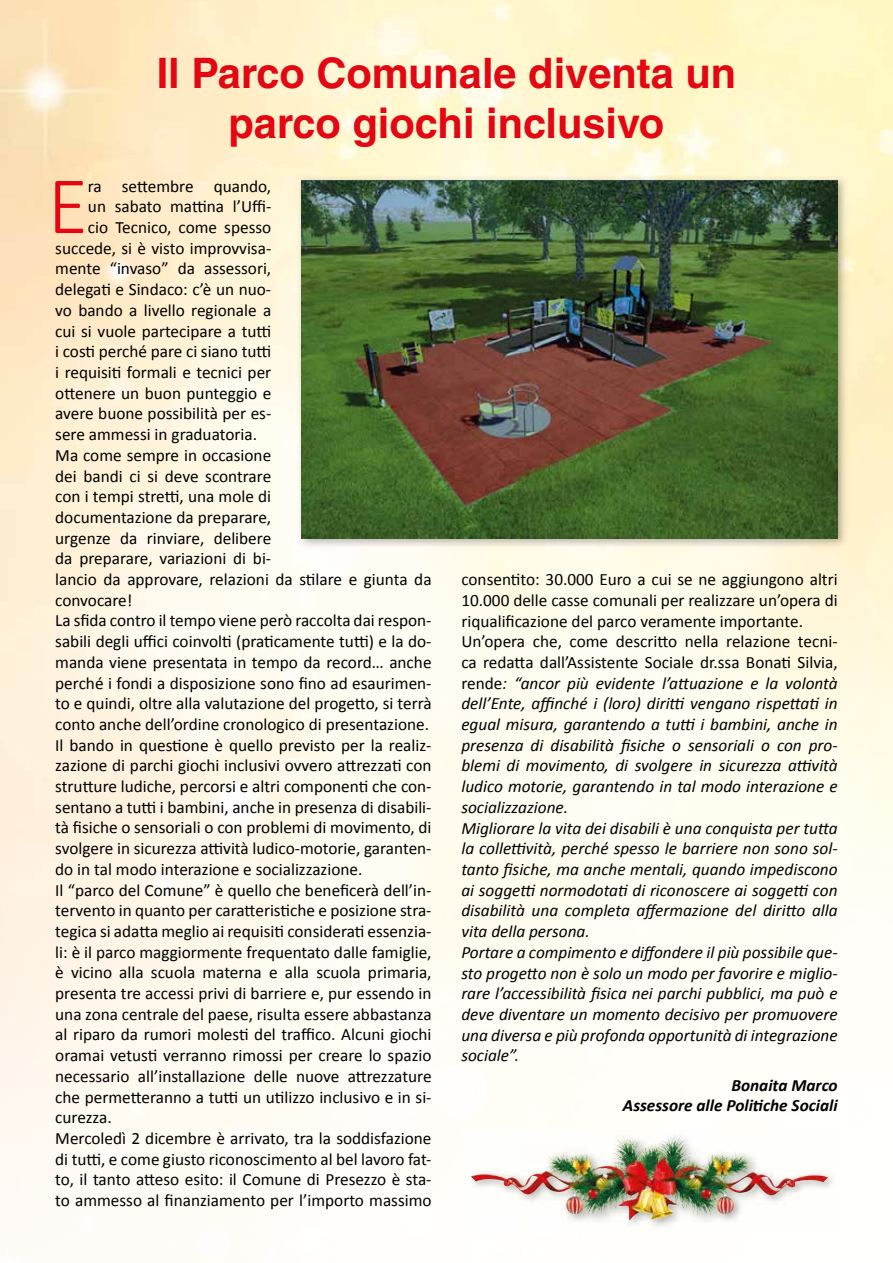
<style>
.page{position:relative;width:893px;height:1263px;background:#fff}
.page>*{position:absolute;margin:0;border:0;box-sizing:border-box;transform-origin:0 0}
.t1{font:300 82.5px "Calibri";color:#e30613}
.t2{font:700 42px/50.4px "Helvetica";color:#e30613;text-align:center}
.t3{font:17.25px "Calibri";color:#000}
.t4{font:italic 17.25px/20.7px "Calibri";color:#000}
.t5{font:italic 700 17.25px/20.7px "Calibri";color:#000;text-align:right}
.s1{font-style:normal}
</style>
<div class="page">
<img style="left:296px;top:175px;width:553px;height:374px">
<img style="left:301px;top:180px;width:537px;height:359px">
<img style="left:467px;top:1129px;width:371px;height:99px">
<img style="left:647px;top:1136px;width:27px;height:18px">
<h2 class="t2" style="left:157px;top:47px;width:581px">Il Parco Comunale diventa un parco giochi inclusivo</h2>
<h1 class="t1" style="left:48px;top:155px;width:42px">E</h1>
<p class="t3" style="left:88px;top:174px;width:185px">ra settembre quando,</p>
<p class="t3" style="left:88px;top:195px;width:185px">un sabato mattina l’Uffi-</p>
<p class="t3" style="left:88px;top:215px;width:185px">cio Tecnico, come spesso</p>
<p class="t3" style="left:55px;top:236px;width:217px">succede, si è visto improvvisa-</p>
<p class="t3" style="left:55px;top:257px;width:217px">mente “invaso” da assessori,</p>
<p class="t3" style="left:55px;top:277px;width:217px">delegati e Sindaco: c’è un nuo-</p>
<p class="t3" style="left:55px;top:298px;width:217px">vo bando a livello regionale a</p>
<p class="t3" style="left:55px;top:319px;width:217px">cui si vuole partecipare a tutti</p>
<p class="t3" style="left:55px;top:340px;width:217px">i costi perché pare ci siano tutti</p>
<p class="t3" style="left:55px;top:360px;width:218px">i requisiti formali e tecnici per</p>
<p class="t3" style="left:55px;top:381px;width:218px">ottenere un buon punteggio e</p>
<p class="t3" style="left:55px;top:402px;width:218px">avere buone possibilità per es-</p>
<p class="t3" style="left:55px;top:422px;width:203px">sere ammessi in graduatoria.</p>
<p class="t3" style="left:55px;top:443px;width:217px">Ma come sempre in occasione</p>
<p class="t3" style="left:55px;top:464px;width:218px">dei bandi ci si deve scontrare</p>
<p class="t3" style="left:55px;top:484px;width:217px">con i tempi stretti, una mole di</p>
<p class="t3" style="left:55px;top:505px;width:218px">documentazione da preparare,</p>
<p class="t3" style="left:55px;top:526px;width:218px">urgenze da rinviare, delibere</p>
<p class="t3" style="left:55px;top:547px;width:217px">da preparare, variazioni di bi-</p>
<p class="t3" style="left:55px;top:567px;width:378px">lancio da approvare, relazioni da stilare e giunta da</p>
<p class="t3" style="left:55px;top:588px;width:79px">convocare!</p>
<p class="t3" style="left:55px;top:609px;width:378px">La sfida contro il tempo viene però raccolta dai respon-</p>
<p class="t3" style="left:55px;top:629px;width:378px">sabili degli uffici coinvolti (praticamente tutti) e la do-</p>
<p class="t3" style="left:55px;top:650px;width:378px">manda viene presentata in tempo da record… anche</p>
<p class="t3" style="left:55px;top:671px;width:378px">perché i fondi a disposizione sono fino ad esaurimen-</p>
<p class="t3" style="left:55px;top:691px;width:378px">to e quindi, oltre alla valutazione del progetto, si terrà</p>
<p class="t3" style="left:55px;top:712px;width:375px">conto anche dell’ordine cronologico di presentazione.</p>
<p class="t3" style="left:55px;top:733px;width:378px">Il bando in questione è quello previsto per la realiz-</p>
<p class="t3" style="left:55px;top:754px;width:378px">zazione di parchi giochi inclusivi ovvero attrezzati con</p>
<p class="t3" style="left:55px;top:774px;width:378px">strutture ludiche, percorsi e altri componenti che con-</p>
<p class="t3" style="left:55px;top:795px;width:378px">sentano a tutti i bambini, anche in presenza di disabili-</p>
<p class="t3" style="left:55px;top:816px;width:378px">tà fisiche o sensoriali o con problemi di movimento, di</p>
<p class="t3" style="left:55px;top:836px;width:378px">svolgere in sicurezza attività ludico-motorie, garanten-</p>
<p class="t3" style="left:55px;top:857px;width:309px">do in tal modo interazione e socializzazione.</p>
<p class="t3" style="left:55px;top:878px;width:378px">Il “parco del Comune” è quello che beneficerà dell’in-</p>
<p class="t3" style="left:55px;top:898px;width:378px">tervento in quanto per caratteristiche e posizione stra-</p>
<p class="t3" style="left:55px;top:919px;width:378px">tegica si adatta meglio ai requisiti considerati essenzia-</p>
<p class="t3" style="left:55px;top:940px;width:378px">li: è il parco maggiormente frequentato dalle famiglie,</p>
<p class="t3" style="left:55px;top:961px;width:378px">è vicino alla scuola materna e alla scuola primaria,</p>
<p class="t3" style="left:55px;top:981px;width:378px">presenta tre accessi privi di barriere e, pur essendo in</p>
<p class="t3" style="left:55px;top:1002px;width:378px">una zona centrale del paese, risulta essere abbastanza</p>
<p class="t3" style="left:55px;top:1023px;width:378px">al riparo da rumori molesti del traffico. Alcuni giochi</p>
<p class="t3" style="left:55px;top:1043px;width:378px">oramai vetusti verranno rimossi per creare lo spazio</p>
<p class="t3" style="left:55px;top:1064px;width:378px">necessario all’installazione delle nuove attrezzature</p>
<p class="t3" style="left:55px;top:1085px;width:378px">che permetteranno a tutti un utilizzo inclusivo e in si-</p>
<p class="t3" style="left:55px;top:1105px;width:58px">curezza.</p>
<p class="t3" style="left:55px;top:1126px;width:378px">Mercoledì 2 dicembre è arrivato, tra la soddisfazione</p>
<p class="t3" style="left:55px;top:1147px;width:378px">di tutti, e come giusto riconoscimento al bel lavoro fat-</p>
<p class="t3" style="left:55px;top:1168px;width:378px">to, il tanto atteso esito: il Comune di Presezzo è sta-</p>
<p class="t3" style="left:55px;top:1188px;width:378px">to ammesso al finanziamento per l’importo massimo</p>
<p class="t4" style="left:461px;top:568px;width:378px"><span class="s1">consentito: 30.000 Euro a cui se ne aggiungono altri 10.000 delle casse comunali per realizzare un’opera di riqualificazione del parco veramente importante.<br>Un’opera che, come descritto nella relazione tecni&shy;ca redatta dall’Assistente Sociale dr.ssa Bonati Silvia, rende</span>: “ancor più evidente l’attuazione e la volontà dell’Ente, affinché i (loro) diritti vengano rispettati in egual misura, garantendo a tutti i bambini, anche in presenza di disabilità fisiche o sensoriali o con pro&shy;blemi di movimento, di svolgere in sicurezza attività ludico motorie, garantendo in tal modo interazione e socializzazione.<br>Migliorare la vita dei disabili è una conquista per tutta la collettività, perché spesso le barriere non sono sol&shy;tanto fisiche, ma anche mentali, quando impediscono ai soggetti normodotati di riconoscere ai soggetti con disabilità una completa affermazione del diritto alla vita della persona.<br>Portare a compimento e diffondere il più possibile que&shy;sto progetto non è solo un modo per favorire e miglio&shy;rare l’accessibilità fisica nei parchi pubblici, ma può e deve diventare un momento decisivo per promuovere una diversa e più profonda opportunità di integrazione sociale”.</p>
<p class="t5" style="left:623px;top:1073px;width:216px">Bonaita Marco<br>Assessore alle Politiche Sociali</p>
</div>
